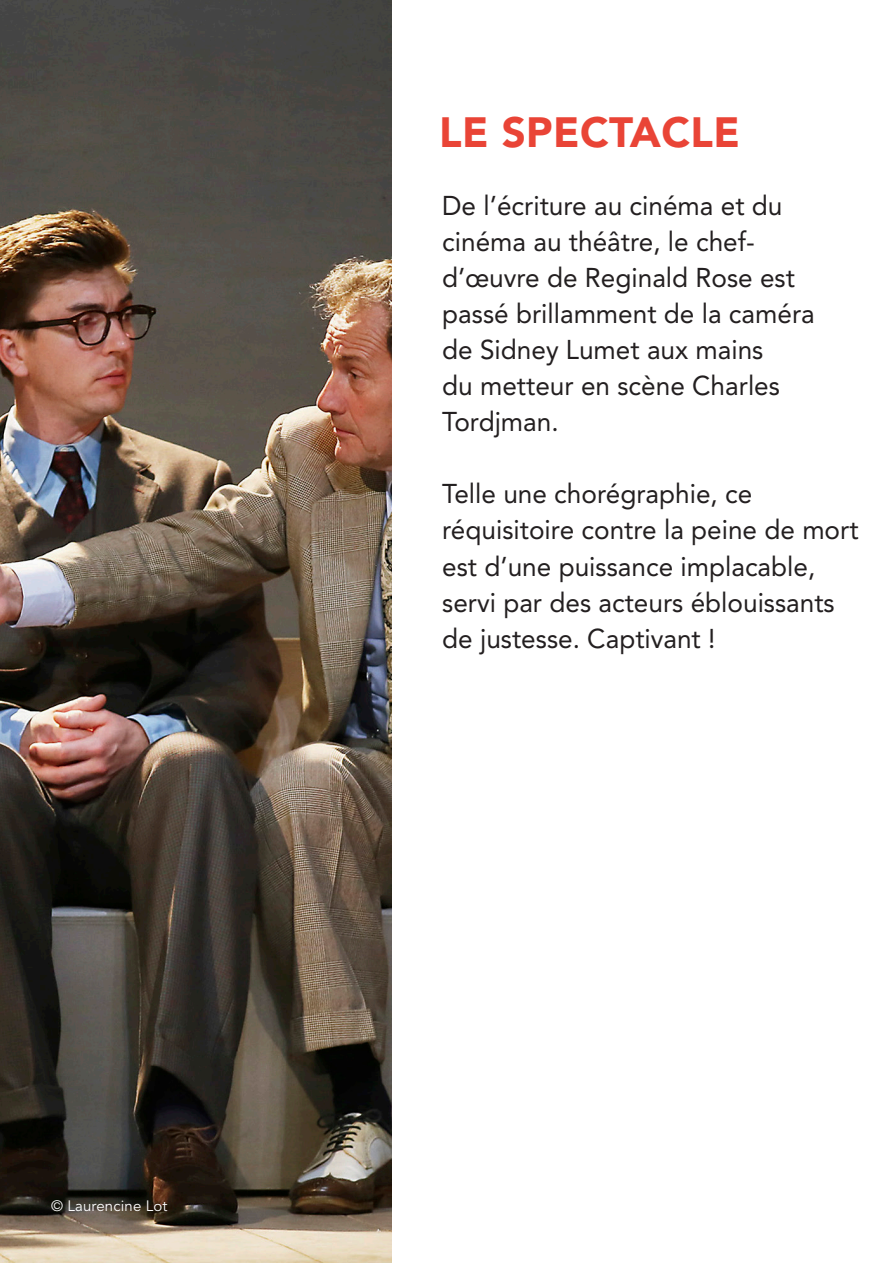
<style>
.page{position:relative;width:893px;height:1263px;background:#fff}
.page>*{position:absolute;margin:0;border:0;box-sizing:border-box;transform-origin:0 0}
.t1{font:900 42px "Avenir LT Pro";letter-spacing:.01em;color:#e94436}
.t2{font:27px/36px "Avenir LT Pro";color:#231f20}
.t3{font:15px "Avenir LT Pro";letter-spacing:.01em;color:#fff}
</style>
<div class="page">
<img style="left:0;top:0;width:391px;height:1262px">
<p class="t3" style="left:51px;top:1196px;width:118px">© Laurencine Lot</p>
<p class="t1" style="left:439px;top:107px;width:303px">LE SPECTACLE</p>
<p class="t2" style="left:442px;top:187px;width:374px">De l’écriture au cinéma et du cinéma au théâtre, le chef&shy;d’œuvre de Reginald Rose est passé brillamment de la caméra de Sidney Lumet aux mains<br>du metteur en scène Charles<br>Tordjman.</p>
<p class="t2" style="left:442px;top:476px;width:418px">Telle une chorégraphie, ce réquisitoire contre la peine de mort est d’une puissance implacable, servi par des acteurs éblouissants de justesse. Captivant !</p>
</div>
